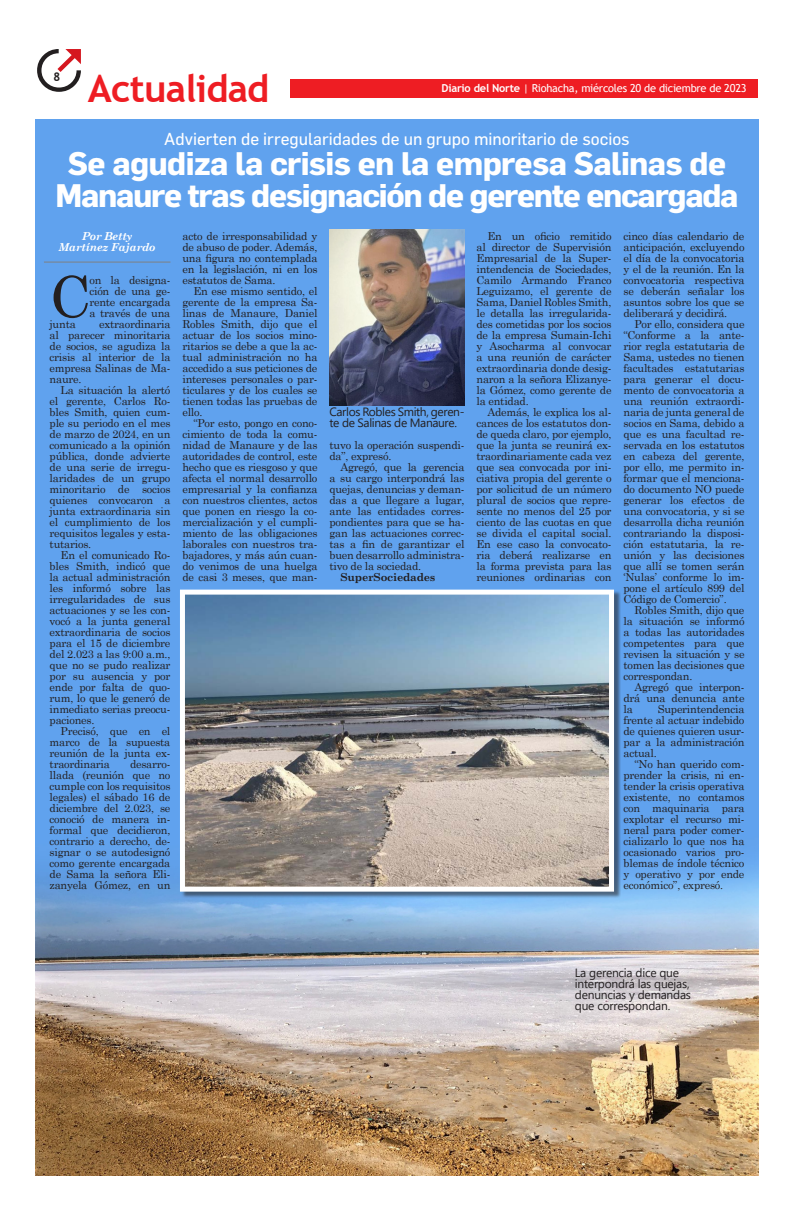
<style>
.page{position:relative;width:794px;height:1219px;background:#fff}
.page>*{position:absolute;margin:0;border:0;box-sizing:border-box;transform-origin:0 0}
.Texto_sin_sangrias{font:56.7px "Century Schoolbook";color:#231f20}
.Texto_capitular{font:700 38px "Trebuchet MS";letter-spacing:-.02em;color:#ee1d23}
.Título_medio_34pt{font:700 32px/32px "Flama";letter-spacing:-.04em;color:#fff;text-align:center}
.Antetitulo{font:17px "Flama";color:#fff}
.Pié_de_foto{font:12px/11px "Segoe UI";letter-spacing:-.02em;color:#231f20}
.Texto_capitular-2{font:700 12px "Trebuchet MS";color:#231f20}
.Texto{font:11px/11px "Century Schoolbook";letter-spacing:-.02em;color:#231f20;text-align:justify}
.Texto_sin_sangrias-2{font:11px/11px "Century Schoolbook";letter-spacing:-.02em;color:#231f20;text-align:justify}
.Texto-2{font:11px "Trebuchet MS";letter-spacing:-.02em;color:#fff}
.Reportero{font:italic 700 11px/11px "Century Schoolbook";letter-spacing:-.02em;color:#fff;text-align:center}
.Texto-3{font:700 11px "Century Schoolbook";letter-spacing:-.02em;color:#231f20}
.s1{font-weight:700}
</style>
<div class="page">
<div style="left:290px;top:79px;width:468px;height:18px;background:#ee1d23"></div>
<svg style="left:37px;top:49px;width:44px;height:43px"></svg>
<img style="left:35px;top:119px;width:723px;height:1056px">
<hr style="left:44px;top:262px;width:126px;height:1px;background:#7e8083">
<div style="left:181px;top:590px;width:440px;height:309px;background:#231f20;opacity:.55"></div>
<img style="left:186px;top:596px;width:422px;height:290px">
<div style="left:180px;top:590px;width:434px;height:302px;border:5px solid #fff"></div>
<img style="left:329px;top:229px;width:135px;height:176px">
<p class="Texto_capitular-2" style="left:54px;top:69px;width:8px">8</p>
<p class="Texto_capitular" style="left:88px;top:65px;width:183px">Actualidad</p>
<p class="Texto-2" style="left:441px;top:81px;width:307px"><span class="s1">Diario del Norte</span> | Riohacha, miércoles 20 de diciembre de 2023</p>
<p class="Antetitulo" style="left:164px;top:129px;width:467px">Advierten de irregularidades de un grupo minoritario de socios</p>
<p class="Título_medio_34pt" style="left:55px;top:147px;width:684px">Se agudiza la crisis en la empresa Salinas de<br>Manaure tras designación de gerente encargada</p>
<p class="Reportero" style="left:59px;top:230px;width:98px">Por Betty<br>Martínez Fajardo</p>
<p class="Texto" style="left:182px;top:230px;width:136px">acto de irresponsabilidad y de abuso de poder. Además, una figura no contemplada en la legislación, ni en los estatutos de Sama.</p>
<p class="Texto" style="left:182px;top:285px;width:136px;text-indent:11px">En ese mismo sentido, el gerente de la empresa Sa&shy;linas de Manaure, Daniel Robles Smith, dijo que el actuar de los socios mino&shy;ritarios se debe a que la ac&shy;tual administración no ha accedido a sus peticiones de intereses personales o par&shy;ticulares y de los cuales se tienen todas las pruebas de ello.</p>
<p class="Texto" style="left:182px;top:417px;width:136px;text-indent:11px">“Por esto, pongo en cono&shy;cimiento de toda la comu&shy;nidad de Manaure y de las autoridades de control, este hecho que es riesgoso y que afecta el normal desarrollo empresarial y la confianza con nuestros clientes, actos que ponen en riesgo la co&shy;mercialización y el cumpli&shy;miento de las obligaciones laborales con nuestros tra&shy;bajadores, y más aún cuan&shy;do venimos de una huelga de casi 3 meses, que man-</p>
<p class="Texto_sin_sangrias" style="left:50px;top:249px;width:42px">C</p>
<p class="Texto_sin_sangrias-2" style="left:89px;top:274px;width:82px">on la designa&shy;ción de una ge&shy;rente encargada a través de una</p>
<p class="Texto_sin_sangrias-2" style="left:50px;top:318px;width:28px">junta</p>
<p class="Texto_sin_sangrias-2" style="left:50px;top:318px;width:122px;text-indent:50px">extraordinaria al parecer minoritaria de socios, se agudiza la crisis al interior de la empresa Salinas de Ma&shy;naure.</p>
<p class="Texto" style="left:50px;top:384px;width:122px;text-indent:11px">La situación la alertó el gerente, Carlos Ro&shy;bles Smith, quien cum&shy;ple su periodo en el mes de marzo de 2024, en un comunicado a la opinión pública, donde advierte de una serie de irregu&shy;laridades de un grupo minoritario de socios quienes convocaron a junta extraordinaria sin el cumplimiento de los requisitos legales y esta&shy;tutarios.</p>
<p class="Texto" style="left:50px;top:549px;width:122px;text-indent:11px">En el comunicado Ro&shy;bles Smith, indicó que la actual administración les informó sobre las irregularidades de sus actuaciones y se les con&shy;vocó a la junta general extraordinaria de socios para el 15 de diciembre del 2.023 a las 9:00 a.m., que no se pudo realizar por su ausencia y por ende por falta de quo&shy;rum, lo que le generó de inmediato serias preocu&shy;paciones.</p>
<p class="Texto" style="left:50px;top:725px;width:122px;text-indent:11px">Precisó, que en el marco de la supuesta reunión de la junta ex&shy;traordinaria</p>
<p class="Texto" style="left:50px;top:758px;width:122px;text-indent:80px">desarro&shy;llada (reunión que no cumple con los requisitos legales) el sábado 16 de diciembre del 2.023, se conoció de manera in&shy;formal que decidieron, contrario a derecho, de&shy;signar o se autodesignó como gerente encargada de Sama la señora Eli&shy;zanyela Gómez, en un</p>
<p class="Pié_de_foto" style="left:329px;top:405px;width:136px">Carlos Robles Smith, geren&shy;te de Salinas de Manaure.</p>
<p class="Texto" style="left:329px;top:439px;width:136px">tuvo la operación suspendi&shy;da”, expresó.</p>
<p class="Texto" style="left:329px;top:461px;width:136px;text-indent:11px">Agregó, que la gerencia a su cargo interpondrá las quejas, denuncias y deman&shy;das a que llegare a lugar, ante las entidades corres&shy;pondientes para que se ha&shy;gan las actuaciones correc&shy;tas a fin de garantizar el buen desarrollo administra&shy;tivo de la sociedad.</p>
<p class="Texto-3" style="left:340px;top:569px;width:96px">SuperSociedades</p>
<p class="Texto" style="left:476px;top:230px;width:136px;text-indent:11px">En un oficio remitido al director de Supervisión Empresarial de la Super&shy;intendencia de Sociedades, Camilo Armando Franco Leguizamo, el gerente de Sama, Daniel Robles Smith, le detalla las irregularida&shy;des cometidas por los socios de la empresa Sumain-Ichi y Asocharma al convocar a una reunión de carácter extraordinaria donde desig&shy;naron a la señora Elizanye&shy;la Gómez, como gerente de la entidad.</p>
<p class="Texto" style="left:476px;top:406px;width:136px;text-indent:11px">Además, le explica los al&shy;cances de los estatutos don&shy;de queda claro, por ejemplo, que la junta se reunirá ex&shy;traordinariamente cada vez que sea convocada por ini&shy;ciativa propia del gerente o por solicitud de un número plural de socios que repre&shy;sente no menos del 25 por ciento de las cuotas en que se divida el capital social.<br>En ese caso la convocato&shy;ria deberá realizarse en la forma prevista para las reuniones ordinarias con</p>
<p class="Texto" style="left:623px;top:230px;width:122px">cinco días calendario de anticipación, excluyendo el día de la convocatoria y el de la reunión. En la convocatoria respectiva se deberán señalar los asuntos sobre los que se deliberará y decidirá.</p>
<p class="Texto" style="left:623px;top:318px;width:122px;text-indent:11px">Por ello, considera que “Conforme a la ante&shy;rior regla estatutaria de Sama, ustedes no tienen facultades estatutarias para generar el docu&shy;mento de convocatoria a una reunión extraordi&shy;naria de junta general de socios en Sama, debido a que es una facultad re&shy;servada en los estatutos en cabeza del gerente, por ello, me permito in&shy;formar que el menciona&shy;do documento NO puede generar los efectos de una convocatoria, y si se desarrolla dicha reunión contrariando la disposi&shy;ción estatutaria, la re&shy;unión y las decisiones que allí se tomen serán ‘Nulas’ conforme lo im&shy;pone el artículo 899 del Código de Comercio”.</p>
<p class="Texto" style="left:623px;top:604px;width:122px;text-indent:11px">Robles Smith, dijo que la situación se informó a todas las autoridades competentes para que revisen la situación y se tomen las decisiones que correspondan.</p>
<p class="Texto" style="left:623px;top:681px;width:122px;text-indent:11px">Agregó que interpon&shy;drá una denuncia ante la</p>
<p class="Texto" style="left:623px;top:703px;width:122px;text-indent:34px">Superintendencia frente al actuar indebido de quienes quieren usur&shy;par a la administración actual.</p>
<p class="Texto" style="left:623px;top:758px;width:122px;text-indent:11px">“No han querido com&shy;prender la crisis, ni en&shy;tender la crisis operativa existente, no contamos con maquinaria para explotar el recurso mi&shy;neral para poder comer&shy;cializarlo lo que nos ha ocasionado varios pro&shy;blemas de índole técnico y operativo y por ende económico”, expresó.</p>
<p class="Pié_de_foto" style="left:575px;top:966px;width:118px">La gerencia dice que interpondrá las quejas, denuncias y demandas que correspondan.</p>
</div>
